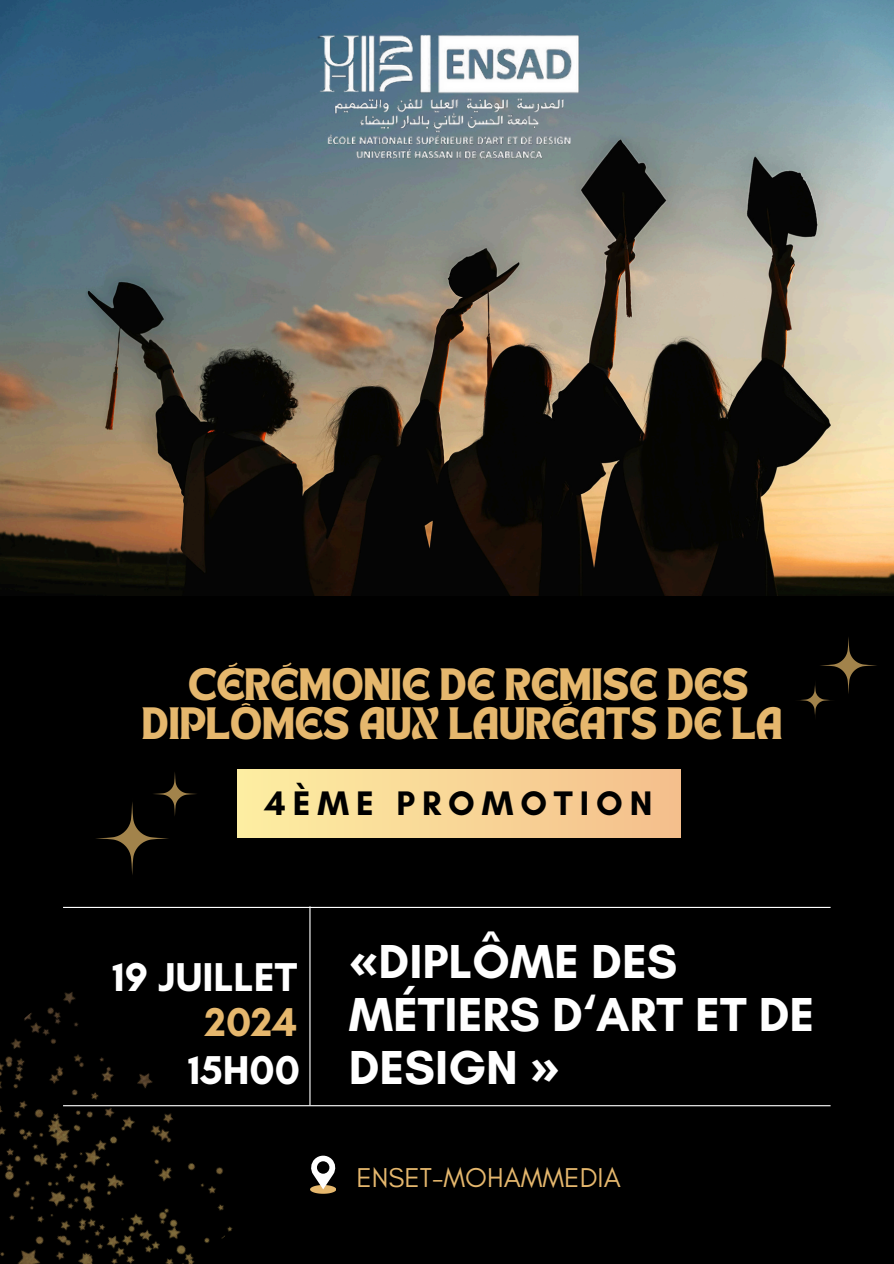
<style>
.page{position:relative;width:894px;height:1264px;background:#fff}
.page>*{position:absolute;margin:0;border:0;box-sizing:border-box;transform-origin:0 0}
.t1{font:700 48.45px/53.2px "Glacial Indifference";color:#fff}
.t2{font:700 40.95px/44.7px "Glacial Indifference";color:#fff;text-align:right}
.t3{font:700 34.65px "Glacial Indifference";letter-spacing:.2em;color:#000}
.t4{font:32.85px/39.3px "TANHEADLINE";color:#e5b76d;text-align:center}
.t5{font:27.75px "Glacial Indifference";color:#e5b76d}
.s1{color:#e5b76d}
.s2{font-family:"Noto Sans"}
</style>
<div class="page">
<div style="left:0;top:0;width:893px;height:1263px;background:#000"></div>
<img style="left:0;top:0;width:893px;height:595px">
<div style="left:238px;top:769px;width:442px;height:68px;background:linear-gradient(to right,#fdeea2,#f4bf8c)"></div>
<hr style="left:63px;top:906px;width:767px;height:2px;background:#fff">
<hr style="left:63px;top:1105px;width:767px;height:1px;background:#fff">
<hr style="left:309px;top:906px;width:1px;height:199px;background:#fff">
<svg style="left:310px;top:1155px;width:26px;height:38px"></svg>
<img style="left:276px;top:0;width:340px;height:190px">
<svg style="left:798px;top:637px;width:79px;height:80px"></svg>
<svg style="left:96px;top:772px;width:101px;height:103px"></svg>
<img style="left:0;top:992px;width:265px;height:271px">
<p class="t4" style="left:142px;top:668px;width:641px">CÉRÉMONIE DE REMISE DES<br>DIPLÔMES AUX LAURÉATS DE LA</p>
<p class="t3" style="left:265px;top:782px;width:389px">4ÈME PROMOTION</p>
<h4 class="t2" style="left:112px;top:954px;width:186px">19 JUILLET<br><span class="s1">2024</span></h4>
<p class="t2" style="left:188px;top:1047px;width:113px">15H00</p>
<p class="t1" style="left:348px;top:934px;width:467px"><span class="s2">«</span>DIPLÔME DES<br>MÉTIERS D‘ART ET DE<br>DESIGN <span class="s2">»</span></p>
<h3 class="t5" style="left:356px;top:1160px;width:266px">ENSET-MOHAMMEDIA</h3>
</div>
